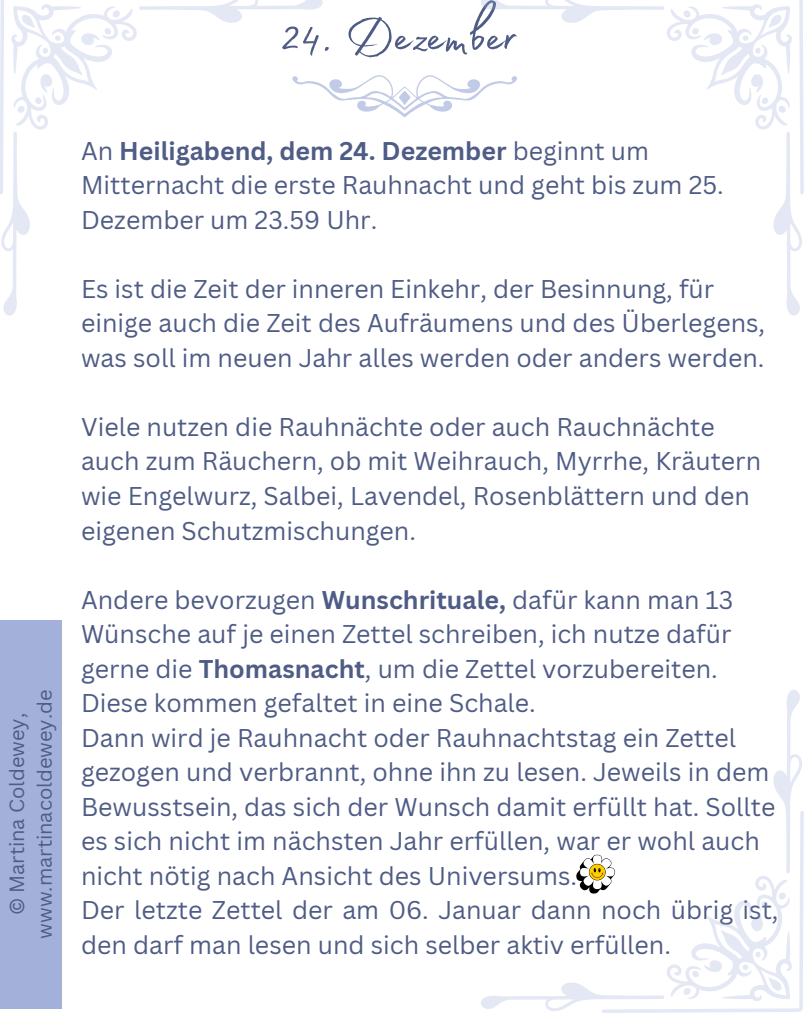
<style>
.page{position:relative;width:810px;height:1013px;background:#fff}
.page>*{position:absolute;margin:0;border:0;box-sizing:border-box;transform-origin:0 0}
.t1{font:66px "Madelyn Fill";color:#4f5c85}
.t2{font:25px/34.5px "Canva Sans";color:#4f5c85}
.t3{font:20px/27.8px "Canva Sans";color:#4f5c85;text-align:center}
.s1{font-weight:700}
</style>
<div class="page">
<div style="left:0;top:620px;width:62px;height:388px;background:#a3b0da"></div>
<svg style="left:323px;top:75px;width:158px;height:42px"></svg>
<svg style="left:481px;top:0;width:323px;height:316px"></svg>
<svg style="left:0;top:0;width:323px;height:316px"></svg>
<svg style="left:481px;top:690px;width:323px;height:322px"></svg>
<svg style="left:576px;top:854px;width:39px;height:39px"></svg>
<p class="t1" style="left:280px;top:-14px;width:239px">24. Dezember</p>
<p class="t3" style="left:3px;top:938px;width:251px;rotate:-90deg">© Martina Coldewey, www.martinacoldewey.de</p>
<h1 class="t2" style="left:81px;top:133px;width:644px">An <span class="s1">Heiligabend, dem 24. Dezember</span> beginnt um<br>Mitternacht die erste Rauhnacht und geht bis zum 25.<br>Dezember um 23.59 Uhr.</h1>
<p class="t2" style="left:81px;top:271px;width:686px">Es ist die Zeit der inneren Einkehr, der Besinnung, für einige auch die Zeit des Aufräumens und des Überlegens, was soll im neuen Jahr alles werden oder anders werden.</p>
<h2 class="t2" style="left:81px;top:409px;width:682px">Viele nutzen die Rauhnächte oder auch Rauchnächte auch zum Räuchern, ob mit Weihrauch, Myrrhe, Kräutern wie Engelwurz, Salbei, Lavendel, Rosenblättern und den eigenen Schutzmischungen.</h2>
<h2 class="t2" style="left:81px;top:581px;width:699px">Andere bevorzugen <span class="s1">Wunschrituale,</span> dafür kann man 13<br>Wünsche auf je einen Zettel schreiben, ich nutze dafür gerne die <span class="s1">Thomasnacht</span>, um die Zettel vorzubereiten.<br>Diese kommen gefaltet in eine Schale.<br>Dann wird je Rauhnacht oder Rauhnachtstag ein Zettel gezogen und verbrannt, ohne ihn zu lesen. Jeweils in dem Bewusstsein, das sich der Wunsch damit erfüllt hat. Sollte es sich nicht im nächsten Jahr erfüllen, war er wohl auch nicht nötig nach Ansicht des Universums.<br>Der letzte Zettel der am 06. Januar dann noch übrig ist, den darf man lesen und sich selber aktiv erfüllen.</h2>
</div>
